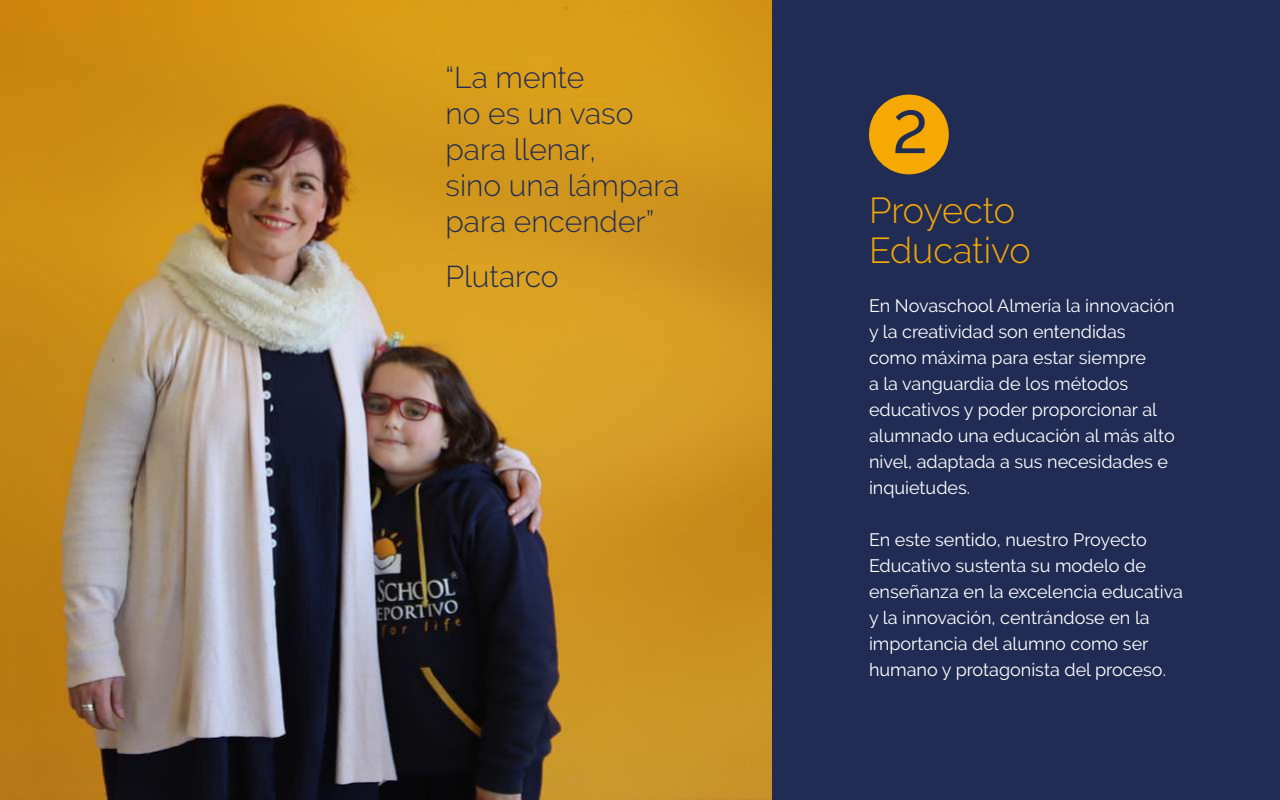
<style>
.page{position:relative;width:1280px;height:800px;background:#fff}
.page>*{position:absolute;margin:0;border:0;box-sizing:border-box;transform-origin:0 0}
.t1{font:500 60px "Raleway";color:#212c55}
.t2{font:300 36px/40px "Raleway";color:#f6a803}
.t3{font:300 30px/36px "Raleway";color:#212c55}
.t4{font:18px/26px "Raleway";color:#fff}
</style>
<div class="page">
<img style="left:0;top:0;width:772px;height:800px">
<div style="left:772px;top:0;width:508px;height:800px;background:#212c55"></div>
<div style="left:869px;top:95px;width:80px;height:79px;background:#f6a803;border-radius:50%"></div>
<h3 class="t3" style="left:446px;top:60px;width:236px">“La mente<br>no es un vaso para llenar,<br>sino una lámpara para encender”</h3>
<h3 class="t3" style="left:446px;top:258px;width:115px">Plutarco</h3>
<h1 class="t1" style="left:893px;top:97px;width:37px">2</h1>
<h2 class="t2" style="left:869px;top:190px;width:163px">Proyecto<br>Educativo</h2>
<p class="t4" style="left:869px;top:293px;width:307px">En Novaschool Almería la innovación y la creatividad son entendidas como máxima para estar siempre<br>a la vanguardia de los métodos educativos y poder proporcionar al alumnado una educación al más alto nivel, adaptada a sus necesidades e inquietudes.</p>
<p class="t4" style="left:869px;top:527px;width:316px">En este sentido, nuestro Proyecto Educativo sustenta su modelo de enseñanza en la excelencia educativa y la innovación, centrándose en la importancia del alumno como ser humano y protagonista del proceso.</p>
</div>
